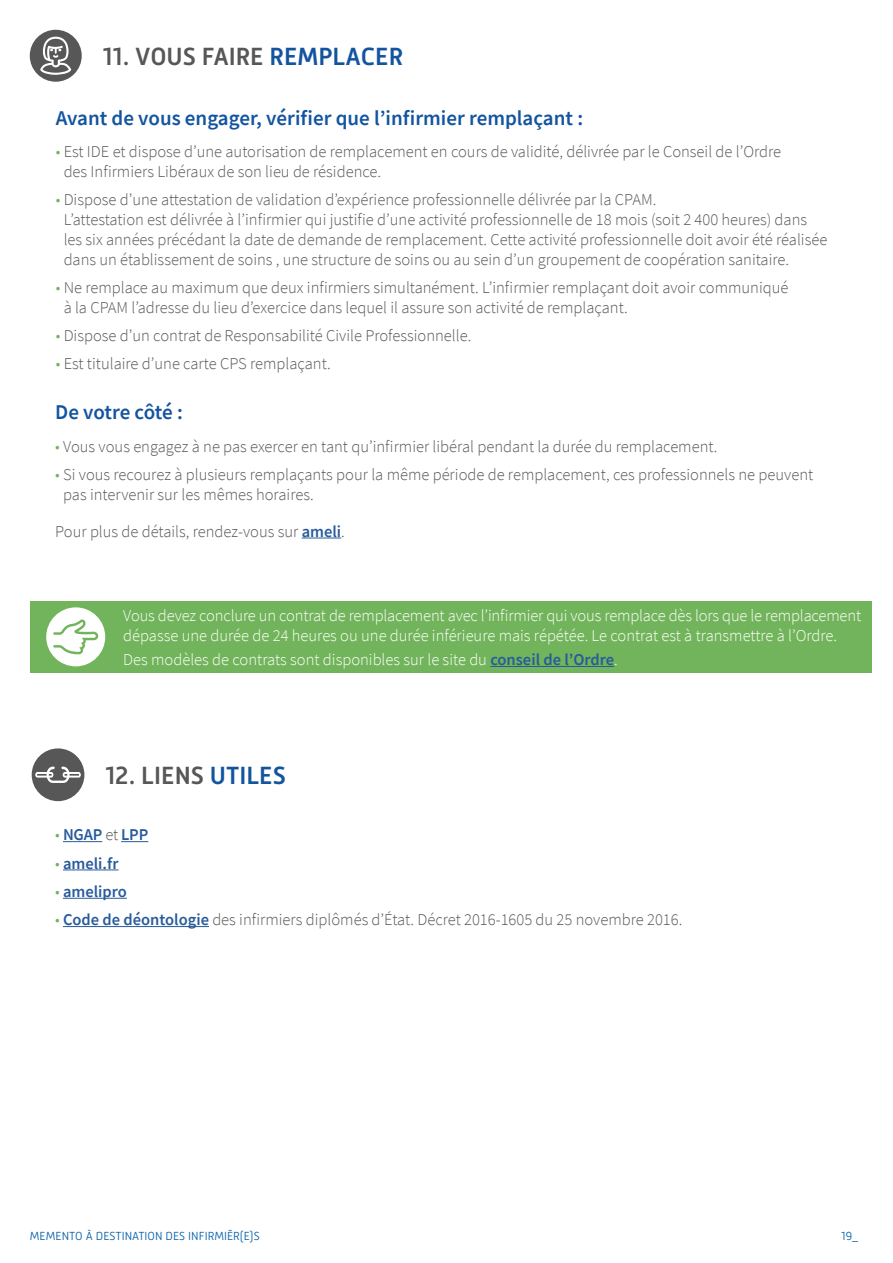
<style>
.page{position:relative;width:893px;height:1263px;background:#fff}
.page>*{position:absolute;margin:0;border:0;box-sizing:border-box;transform-origin:0 0}
.t1{font:500 25.5px "Mic 32 New";color:#585758}
.t2{font:600 21px "Source Sans Pro";color:#1354a0}
.t3{font:300 16.5px/19.8px "Source Sans Pro";color:#575756}
.t4{font:300 16.5px/19.8px "Source Sans Pro";letter-spacing:-.01em;color:#fff}
.t5{font:600 16.5px "Source Sans Pro";color:#275b9b}
.t6{font:300 12px "Mic 32 New";color:#005da9}
.s1{color:#1354a0}
.s2{color:#72b45b}
.s3{font-weight:600;color:#275b9b}
.s4{font-weight:300;color:#72b45b}
.s5{font-weight:300;color:#575756}
</style>
<div class="page">
<hr style="left:302px;top:538px;width:39px;height:1px;background:#275b9b">
<div style="left:30px;top:601px;width:842px;height:72px;background:#72b45b"></div>
<hr style="left:490px;top:666px;width:124px;height:1px;background:#275b9b">
<div style="left:46px;top:607px;width:59px;height:59px;background:#fff;border-radius:50%"></div>
<svg style="left:53px;top:619px;width:45px;height:35px"></svg>
<hr style="left:63px;top:841px;width:39px;height:1px;background:#275b9b">
<svg style="left:121px;top:841px;width:27px;height:1px"></svg>
<hr style="left:63px;top:869px;width:56px;height:1px;background:#275b9b">
<hr style="left:63px;top:898px;width:64px;height:1px;background:#275b9b">
<hr style="left:63px;top:926px;width:146px;height:1px;background:#275b9b">
<div style="left:32px;top:748px;width:52px;height:53px;background:#585758;border-radius:50%"></div>
<svg style="left:35px;top:767px;width:46px;height:16px"></svg>
<div style="left:30px;top:30px;width:52px;height:52px;background:#585758;border-radius:50%"></div>
<svg style="left:40px;top:37px;width:32px;height:38px"></svg>
<h1 class="t1" style="left:103px;top:42px;width:302px">11. VOUS FAIRE <span class="s1">REMPLACER</span></h1>
<p class="t2" style="left:56px;top:104px;width:529px">Avant de vous engager, vérifier que l’infirmier remplaçant :</p>
<p class="t3" style="left:64px;top:142px;width:719px;text-indent:-8px"><span class="s2">•</span> Est IDE et dispose d’une autorisation de remplacement en cours de validité, délivrée par le Conseil de l’Ordre des Infirmiers Libéraux de son lieu de résidence.</p>
<p class="t3" style="left:64px;top:190px;width:765px;text-indent:-8px"><span class="s2">•</span> Dispose d’une attestation de validation d’expérience professionnelle délivrée par la CPAM.<br>L’attestation est délivrée à l’infirmier qui justifie d’une activité professionnelle de 18 mois (soit 2 400 heures) dans les six années précédant la date de demande de remplacement. Cette activité professionnelle doit avoir été réalisée dans un établissement de soins , une structure de soins ou au sein d’un groupement de coopération sanitaire.</p>
<p class="t3" style="left:64px;top:278px;width:726px;text-indent:-8px"><span class="s2">•</span> Ne remplace au maximum que deux infirmiers simultanément. L’infirmier remplaçant doit avoir communiqué à la CPAM l’adresse du lieu d’exercice dans lequel il assure son activité de remplaçant.</p>
<p class="t3" style="left:56px;top:326px;width:417px"><span class="s2">•</span> Dispose d’un contrat de Responsabilité Civile Professionnelle.</p>
<p class="t3" style="left:56px;top:354px;width:277px"><span class="s2">•</span> Est titulaire d’une carte CPS remplaçant.</p>
<p class="t2" style="left:55px;top:398px;width:129px">De votre côté :</p>
<p class="t3" style="left:55px;top:436px;width:664px"><span class="s2">•</span> Vous vous engagez à ne pas exercer en tant qu’infirmier libéral pendant la durée du remplacement.</p>
<p class="t3" style="left:63px;top:465px;width:752px;text-indent:-8px"><span class="s2">•</span> Si vous recourez à plusieurs remplaçants pour la même période de remplacement, ces professionnels ne peuvent pas intervenir sur les mêmes horaires.</p>
<p class="t3" style="left:55px;top:521px;width:291px">Pour plus de détails, rendez-vous sur <span class="s3">ameli</span>.</p>
<p class="t4" style="left:123px;top:606px;width:739px">Vous devez conclure un contrat de remplacement avec l’infirmier qui vous remplace dès lors que le remplacement dépasse une durée de 24 heures ou une durée inférieure mais répétée. Le contrat est à transmettre à l’Ordre.</p>
<p class="t4" style="left:123px;top:650px;width:496px">Des modèles de contrats sont disponibles sur le site du <span class="s3">conseil de l’Ordre</span>.</p>
<h1 class="t1" style="left:105px;top:761px;width:182px">12. LIENS <span class="s1">UTILES</span></h1>
<p class="t5" style="left:55px;top:824px;width:95px"><span class="s4">•</span> NGAP <span class="s5">et</span> LPP</p>
<p class="t5" style="left:55px;top:852px;width:65px"><span class="s4">•</span> ameli.fr</p>
<p class="t5" style="left:55px;top:881px;width:73px"><span class="s4">•</span> amelipro</p>
<p class="t3" style="left:55px;top:910px;width:629px"><span class="s2">•</span> <span class="s3">Code de déontologie</span> des infirmiers diplômés d’État. Décret 2016-1605 du 25 novembre 2016.</p>
<p class="t6" style="left:30px;top:1229px;width:231px">MEMENTO À DESTINATION DES INFIRMIĒR(E)S</p>
<p class="t6" style="left:841px;top:1229px;width:18px">19_</p>
</div>
